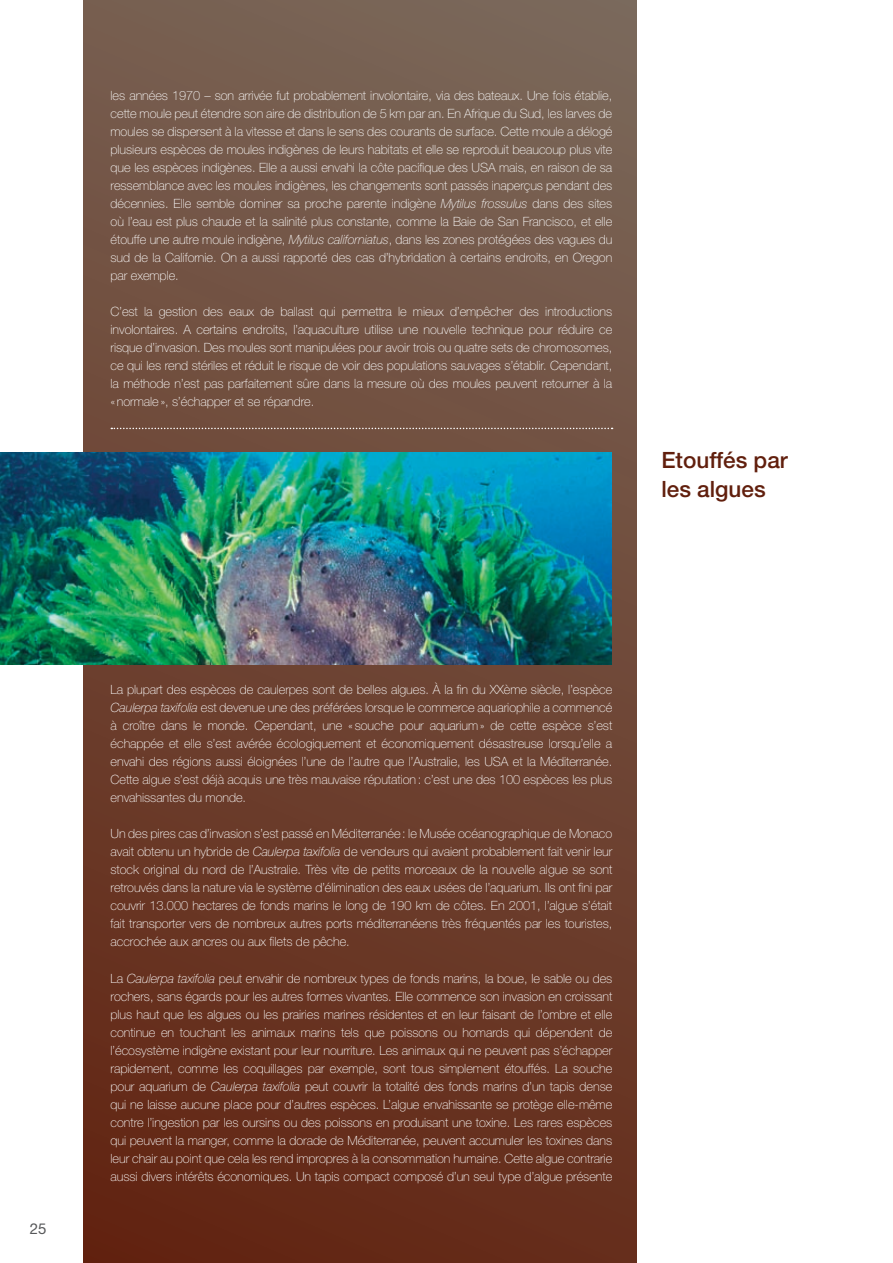
<style>
.page{position:relative;width:893px;height:1263px;background:#fff}
.page>*{position:absolute;margin:0;border:0;box-sizing:border-box;transform-origin:0 0}
.t1{font:500 22.5px/28.3px "Helvetica Neue";color:#611f0d}
.t2{font:15px "Helvetica Neue";color:#57585a}
.t3{font:100 12.75px/18px "Helvetica Neue";letter-spacing:-.005em;color:#fff;text-align:justify}
.s1{font-style:italic}
</style>
<div class="page">
<div style="left:84px;top:0;width:552px;height:1263px;background:linear-gradient(to bottom,#796557,#642816)"></div>
<svg style="left:111px;top:428px;width:502px;height:1px"></svg>
<img style="left:0;top:452px;width:611px;height:213px">
<p class="t3" style="left:111px;top:87px;width:503px">les années 1970 – son arrivée fut probablement involontaire, via des bateaux. Une fois établie, cette moule peut étendre son aire de distribution de 5 km par an. En Afrique du Sud, les larves de moules se dispersent à la vitesse et dans le sens des courants de surface. Cette moule a délogé plusieurs espèces de moules indigènes de leurs habitats et elle se reproduit beaucoup plus vite que les espèces indigènes. Elle a aussi envahi la côte pacifique des USA mais, en raison de sa ressemblance avec les moules indigènes, les changements sont passés inaperçus pendant des décennies. Elle semble dominer sa proche parente indigène <span class="s1">Mytilus frossulus</span> dans des sites où l’eau est plus chaude et la salinité plus constante, comme la Baie de San Francisco, et elle étouffe une autre moule indigène, <span class="s1">Mytilus californiatus</span>, dans les zones protégées des vagues du sud de la Californie. On a aussi rapporté des cas d’hybridation à certains endroits, en Oregon par exemple.</p>
<p class="t3" style="left:111px;top:303px;width:503px">C’est la gestion des eaux de ballast qui permettra le mieux d’empêcher des introductions involontaires. A certains endroits, l’aquaculture utilise une nouvelle technique pour réduire ce risque d’invasion. Des moules sont manipulées pour avoir trois ou quatre sets de chromosomes, ce qui les rend stériles et réduit le risque de voir des populations sauvages s’établir. Cependant, la méthode n’est pas parfaitement sûre dans la mesure où des moules peuvent retourner à la «normale», s’échapper et se répandre.</p>
<p class="t1" style="left:661px;top:446px;width:128px">Etouffés par les algues</p>
<p class="t2" style="left:30px;top:1219px;width:18px">25</p>
<p class="t3" style="left:111px;top:681px;width:503px">La plupart des espèces de caulerpes sont de belles algues. À la fin du XXème siècle, l’espèce <span class="s1">Caulerpa taxifolia</span> est devenue une des préférées lorsque le commerce aquariophile a commencé à croître dans le monde. Cependant, une «souche pour aquarium» de cette espèce s’est échappée et elle s’est avérée écologiquement et économiquement désastreuse lorsqu’elle a envahi des régions aussi éloignées l’une de l’autre que l’Australie, les USA et la Méditerranée.<br>Cette algue s’est déjà acquis une très mauvaise réputation: c’est une des 100 espèces les plus envahissantes du monde.</p>
<p class="t3" style="left:111px;top:825px;width:503px">Un des pires cas d’invasion s’est passé en Méditerranée: le Musée océanographique de Monaco avait obtenu un hybride de <span class="s1">Caulerpa taxifolia</span> de vendeurs qui avaient probablement fait venir leur stock original du nord de l’Australie. Très vite de petits morceaux de la nouvelle algue se sont retrouvés dans la nature via le système d’élimination des eaux usées de l’aquarium. Ils ont fini par couvrir 13.000 hectares de fonds marins le long de 190 km de côtes. En 2001, l’algue s’était fait transporter vers de nombreux autres ports méditerranéens très fréquentés par les touristes, accrochée aux ancres ou aux filets de pêche.</p>
<p class="t3" style="left:111px;top:969px;width:503px">La <span class="s1">Caulerpa taxifolia</span> peut envahir de nombreux types de fonds marins, la boue, le sable ou des rochers, sans égards pour les autres formes vivantes. Elle commence son invasion en croissant plus haut que les algues ou les prairies marines résidentes et en leur faisant de l’ombre et elle continue en touchant les animaux marins tels que poissons ou homards qui dépendent de l’écosystème indigène existant pour leur nourriture. Les animaux qui ne peuvent pas s’échapper rapidement, comme les coquillages par exemple, sont tous simplement étouffés. La souche pour aquarium de <span class="s1">Caulerpa taxifolia</span> peut couvrir la totalité des fonds marins d’un tapis dense qui ne laisse aucune place pour d’autres espèces. L’algue envahissante se protège elle-même contre l’ingestion par les oursins ou des poissons en produisant une toxine. Les rares espèces qui peuvent la manger, comme la dorade de Méditerranée, peuvent accumuler les toxines dans leur chair au point que cela les rend impropres à la consommation humaine. Cette algue contrarie aussi divers intérêts économiques. Un tapis compact composé d’un seul type d’algue présente</p>
</div>
